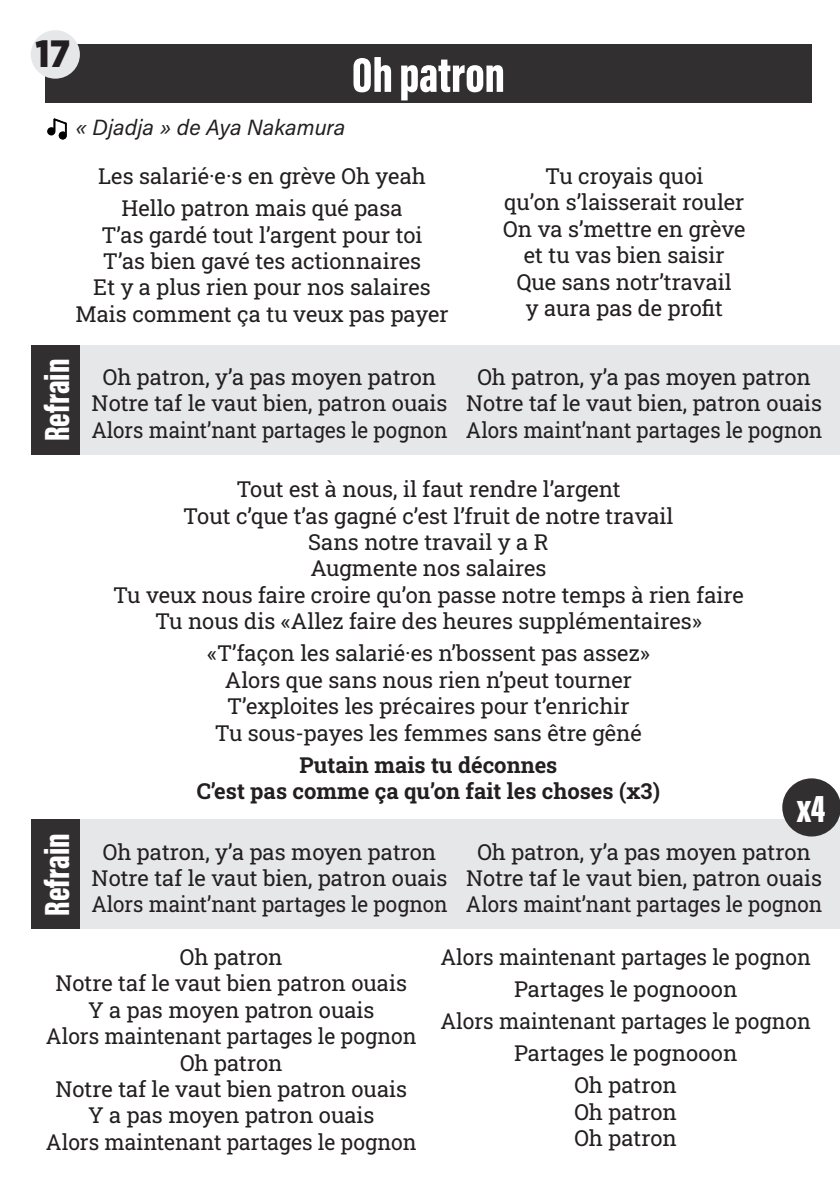
<style>
.page{position:relative;width:840px;height:1191px;background:#fff}
.page>*{position:absolute;margin:0;border:0;box-sizing:border-box;transform-origin:0 0}
.t1{font:50px "Acumin Variable Concept";color:#fff}
.t2{font:40px "Acumin Variable Concept";color:#fff}
.t3{font:900 38px "Gotham Narrow";color:#231f20}
.t4{font:36px "Acumin Variable Concept";color:#fff}
.t5{font:22px/26.4px "Roboto Slab";color:#231f20;text-align:center}
.t6{font:22px/32px "Roboto Slab";color:#231f20;text-align:center;scale:.96 1}
.t7{font:700 22px/26.4px "Roboto Slab";color:#231f20;text-align:center}
.t8{font:22px "Acumin Variable Concept";color:#231f20}
</style>
<div class="page">
<div style="left:45px;top:44px;width:766px;height:59px;background:#312f30"></div>
<img style="left:47px;top:118px;width:20px;height:22px">
<div style="left:74px;top:345px;width:765px;height:110px;background:#e6e7e9"></div>
<div style="left:74px;top:819px;width:765px;height:110px;background:#e6e7e9"></div>
<div style="left:32px;top:345px;width:48px;height:110px;background:#312f30"></div>
<div style="left:32px;top:819px;width:48px;height:110px;background:#312f30"></div>
<div style="left:31px;top:30px;width:49px;height:49px;background:#e6e7e9;border-radius:50%"></div>
<div style="left:781px;top:778px;width:58px;height:58px;background:#312f30;border-radius:50%"></div>
<h3 class="t3" style="left:36px;top:29px;width:36px">17</h3>
<p class="t8" style="left:75px;top:112px;width:271px">« Djadja » de Aya Nakamura</p>
<h1 class="t1" style="left:352px;top:40px;width:154px">Oh patron</h1>
<p class="t5" style="left:98px;top:159px;width:329px;line-height:32px">Les salarié·e·s en grève Oh yeah<br>Hello patron mais qué pasa</p>
<p class="t5" style="left:75px;top:221px;width:374px">T’as gardé tout l’argent pour toi<br>T’as bien gavé tes actionnaires<br>Et y a plus rien pour nos salaires<br>Mais comment ça tu veux pas payer</p>
<p class="t5" style="left:503px;top:162px;width:243px">Tu croyais quoi<br>qu’on s’laisserait rouler<br>On va s’mettre en grève et tu vas bien saisir<br>Que sans notr’travail<br>y aura pas de profit</p>
<h3 class="t4" style="left:32px;top:441px;width:84px;rotate:-90deg">Refrain</h3>
<h3 class="t4" style="left:32px;top:916px;width:84px;rotate:-90deg">Refrain</h3>
<p class="t5" style="left:91px;top:363px;width:357px">Oh patron, y’a pas moyen patron<br>Notre taf le vaut bien, patron ouais<br>Alors maint’nant partages le pognon</p>
<p class="t5" style="left:465px;top:363px;width:357px">Oh patron, y’a pas moyen patron<br>Notre taf le vaut bien, patron ouais<br>Alors maint’nant partages le pognon</p>
<p class="t5" style="left:113px;top:475px;width:632px">Tout est à nous, il faut rendre l’argent<br>Tout c’que t’as gagné c’est l’fruit de notre travail<br>Sans notre travail y a R<br>Augmente nos salaires<br>Tu veux nous faire croire qu’on passe notre temps à rien faire Tu nous dis «Allez faire des heures supplémentaires»</p>
<p class="t5" style="left:207px;top:639px;width:444px">«T’façon les salarié·es n’bossent pas assez» Alors que sans nous rien n’peut tourner T’exploites les précaires pour t’enrichir<br>Tu sous-payes les femmes sans être gêné</p>
<p class="t7" style="left:197px;top:751px;width:464px">Putain mais tu déconnes<br>C’est pas comme ça qu’on fait les choses (x3)</p>
<h2 class="t2" style="left:796px;top:780px;width:30px">x4</h2>
<p class="t5" style="left:91px;top:838px;width:357px">Oh patron, y’a pas moyen patron<br>Notre taf le vaut bien, patron ouais<br>Alors maint’nant partages le pognon</p>
<p class="t5" style="left:465px;top:838px;width:357px">Oh patron, y’a pas moyen patron<br>Notre taf le vaut bien, patron ouais<br>Alors maint’nant partages le pognon</p>
<p class="t5" style="left:46px;top:943px;width:372px">Oh patron<br>Notre taf le vaut bien patron ouais<br>Y a pas moyen patron ouais<br>Alors maintenant partages le pognon<br>Oh patron<br>Notre taf le vaut bien patron ouais<br>Y a pas moyen patron ouais<br>Alors maintenant partages le pognon</p>
<p class="t6" style="left:440px;top:940px;width:387px">Alors maintenant partages le pognon<br>Partages le pognooon<br>Alors maintenant partages le pognon<br>Partages le pognooon<br>Oh patron</p>
<p class="t5" style="left:574px;top:1098px;width:104px;text-align:left">Oh patron<br>Oh patron</p>
</div>
